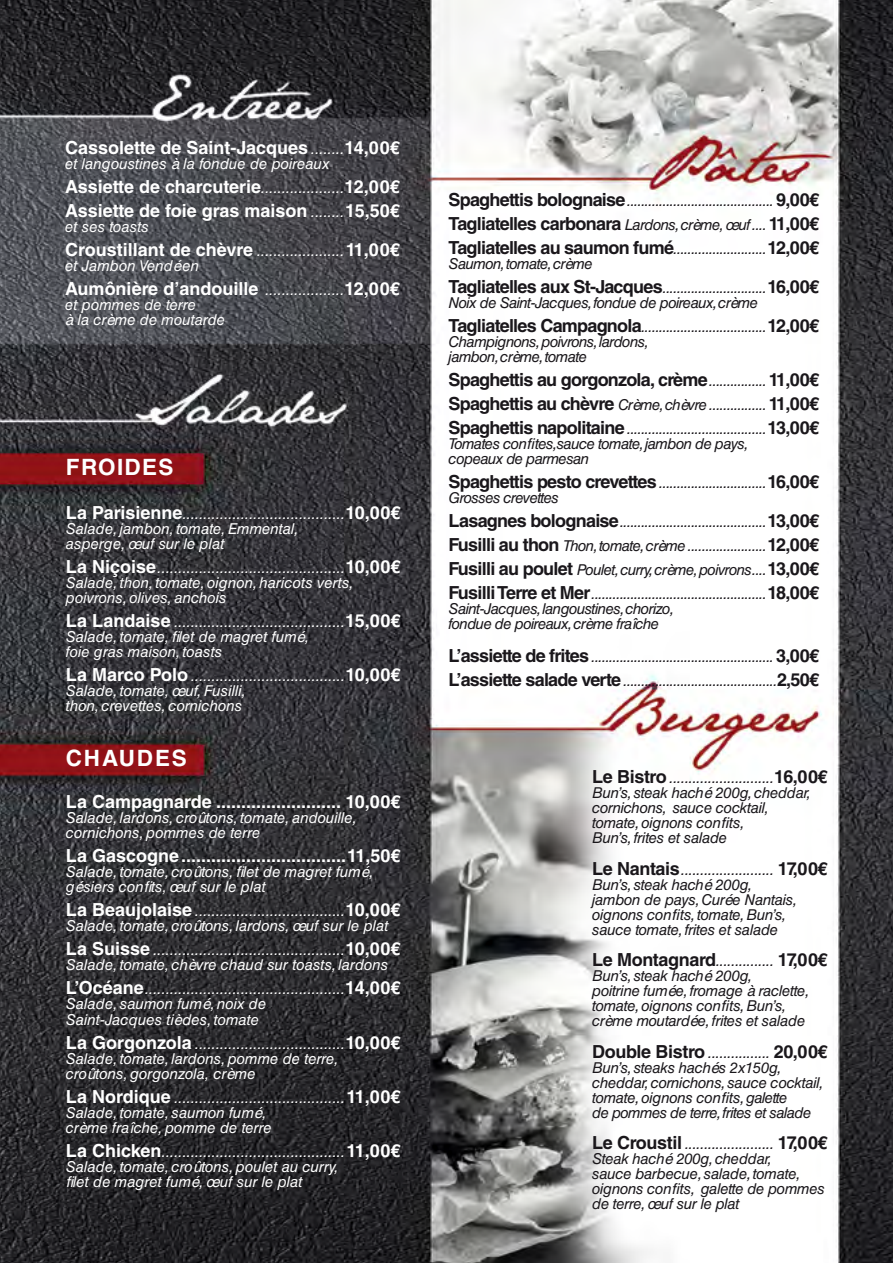
<style>
.page{position:relative;width:893px;height:1263px;background:#fff}
.page>*{position:absolute;margin:0;border:0;box-sizing:border-box;transform-origin:0 0}
.t1{font:700 22.5px "Helvetica LT Std";letter-spacing:.06em;color:#fff}
.t2{font:700 22.5px "Helvetica LT Std";letter-spacing:.08em;color:#fff}
.t3{font:700 18px/24px "Helvetica LT Std";color:#fff}
.t4{font:700 18px/24px "Helvetica LT Std";letter-spacing:-.04em;color:#1a171b}
.t5{font:700 18px "Helvetica LT Std";letter-spacing:-.02em;color:#1a171b}
.t6{font:italic 15px/15px "Helvetica LT Std";letter-spacing:-.03em;color:#1a171b}
.t7{font:italic 15px/15px "Helvetica LT Std";color:#fff}
.s1{font-weight:400;font-style:italic;font-size:15px}
.s2{font-weight:700;font-style:normal;font-size:18px}
</style>
<div class="page">
<img style="left:0;top:0;width:893px;height:1263px">
<p class="t3" style="left:65px;top:136px;width:336px">Cassolette de Saint-Jacques <span class="s1">........</span>14,00€</p>
<p class="t7" style="left:65px;top:157px;width:266px">et langoustines à la fondue de poireaux</p>
<p class="t3" style="left:65px;top:175px;width:336px">Assiette de charcuterie<span class="s1">....................</span>12,00€<br>Assiette de foie gras maison <span class="s1">........</span>15,50€</p>
<p class="t7" style="left:65px;top:220px;width:85px">et ses toasts</p>
<p class="t3" style="left:65px;top:238px;width:336px">Croustillant de chèvre <span class="s1">.....................</span>11,00€</p>
<p class="t7" style="left:65px;top:259px;width:135px">et Jambon Vendéen</p>
<p class="t3" style="left:65px;top:277px;width:336px">Aumônière d’andouille <span class="s1">...................</span>12,00€</p>
<p class="t7" style="left:65px;top:298px;width:161px">et pommes de terre<br>à la crème de moutarde</p>
<h1 class="t1" style="left:66px;top:454px;width:109px">FROIDES</h1>
<p class="t7" style="left:66px;top:506px;width:336px"><span class="s2">La Parisienne</span>.......................................<span class="s2">10,00€<br></span>Salade, jambon, tomate, Emmental,<br>asperge, œuf sur le plat</p>
<p class="t7" style="left:66px;top:560px;width:336px"><span class="s2">La Niçoise</span>.............................................<span class="s2">10,00€<br></span>Salade, thon, tomate, oignon, haricots verts, poivrons, olives, anchois</p>
<p class="t7" style="left:66px;top:614px;width:336px"><span class="s2">La Landaise</span> .........................................<span class="s2">15,00€<br></span>Salade, tomate, filet de magret fumé,<br>foie gras maison, toasts</p>
<p class="t7" style="left:66px;top:668px;width:336px"><span class="s2">La Marco Polo</span> .....................................<span class="s2">10,00€<br></span>Salade, tomate, œuf, Fusilli,<br>thon, crevettes, cornichons</p>
<h1 class="t2" style="left:66px;top:745px;width:122px">CHAUDES</h1>
<p class="t3" style="left:66px;top:790px;width:336px">La Campagnarde ......................... 10,00€</p>
<p class="t7" style="left:66px;top:811px;width:293px">Salade, lardons, croûtons, tomate, andouille, cornichons, pommes de terre</p>
<p class="t3" style="left:66px;top:844px;width:336px">La Gascogne.................................11,50€</p>
<p class="t7" style="left:66px;top:865px;width:309px">Salade, tomate, croûtons, filet de magret fumé, gésiers confits, œuf sur le plat</p>
<p class="t7" style="left:66px;top:904px;width:336px"><span class="s2">La Beaujolaise</span> ....................................<span class="s2">10,00€<br></span>Salade, tomate, croûtons, lardons, œuf sur le plat</p>
<p class="t7" style="left:66px;top:943px;width:336px"><span class="s2">La Suisse</span> ..............................................<span class="s2">10,00€<br></span>Salade, tomate, chèvre chaud sur toasts, lardons</p>
<p class="t7" style="left:66px;top:982px;width:336px"><span class="s2">L’Océane</span>................................................<span class="s2">14,00€<br></span>Salade, saumon fumé, noix de<br>Saint-Jacques tièdes, tomate</p>
<p class="t7" style="left:66px;top:1036px;width:336px"><span class="s2">La Gorgonzola</span> ....................................<span class="s2">10,00€<br></span>Salade, tomate, lardons, pomme de terre, croûtons, gorgonzola, crème</p>
<p class="t7" style="left:66px;top:1090px;width:336px"><span class="s2">La Nordique</span> .........................................<span class="s2">11,00€<br></span>Salade, tomate, saumon fumé,<br>crème fraîche, pomme de terre</p>
<p class="t7" style="left:66px;top:1144px;width:336px"><span class="s2">La Chicken</span>............................................<span class="s2">11,00€<br></span>Salade, tomate, croûtons, poulet au curry,<br>filet de magret fumé, œuf sur le plat</p>
<p class="t6" style="left:449px;top:193px;width:372px"><span class="s2">Spaghettis bolognaise</span>......................................... <span class="s2">9,00€</span></p>
<p class="t4" style="left:449px;top:211px;width:372px">Tagliatelles carbonara <span class="s1">Lardons, crème, œuf....</span>11,00€<br>Tagliatelles au saumon fumé<span class="s1">..........................</span>12,00€</p>
<p class="t6" style="left:449px;top:256px;width:146px">Saumon, tomate, crème</p>
<p class="t4" style="left:449px;top:274px;width:372px">Tagliatelles aux St-Jacques<span class="s1">.............................</span>16,00€</p>
<p class="t6" style="left:449px;top:290px;width:372px;line-height:24px">Noix de Saint-Jacques, fondue de poireaux, crème<br><span class="s2">Tagliatelles Campagnola</span>...................................<span class="s2">12,00€</span></p>
<p class="t6" style="left:449px;top:334px;width:202px">Champignons, poivrons, lardons, jambon, crème, tomate</p>
<p class="t4" style="left:449px;top:367px;width:372px">Spaghettis au gorgonzola, crème<span class="s1">................</span>11,00€</p>
<p class="t6" style="left:449px;top:392px;width:372px;line-height:24px"><span class="s2">Spaghettis au chèvre</span> Crème, chèvre ................<span class="s2">11,00€<br>Spaghettis napolitaine</span> .......................................<span class="s2">13,00€</span></p>
<p class="t6" style="left:449px;top:436px;width:302px">Tomates confites,sauce tomate, jambon de pays, copeaux de parmesan</p>
<p class="t4" style="left:449px;top:469px;width:372px">Spaghettis pesto crevettes <span class="s1">..............................</span>16,00€</p>
<p class="t6" style="left:449px;top:485px;width:372px;line-height:24px">Grosses crevettes<br><span class="s2">Lasagnes bolognaise</span>.........................................<span class="s2">13,00€ Fusilli au thon</span> Thon, tomate, crème ......................<span class="s2">12,00€ Fusilli au poulet</span> Poulet, curry, crème, poivrons....<span class="s2">13,00€ Fusilli Terre et Mer</span>.................................................<span class="s2">18,00€</span></p>
<p class="t6" style="left:449px;top:601px;width:227px">Saint-Jacques, langoustines, chorizo, fondue de poireaux, crème fraîche</p>
<p class="t6" style="left:449px;top:644px;width:372px;line-height:24px"><span class="s2">L’assiette de frites</span> ................................................... <span class="s2">3,00€<br>L’assiette salade verte</span> ...........................................<span class="s2">2,50€</span></p>
<p class="t6" style="left:592px;top:770px;width:237px"><span class="s2">Le Bistro</span> ...........................<span class="s2">16,00€<br></span>Bun’s, steak haché 200g, cheddar, cornichons, sauce cocktail,<br>tomate, oignons confits,<br>Bun’s, frites et salade</p>
<p class="t6" style="left:592px;top:862px;width:237px"><span class="s2">Le Nantais</span>........................ <span class="s2">17,00€ </span>Bun’s, steak haché 200g,<br>jambon de pays, Curée Nantais, oignons confits, tomate, Bun’s, sauce tomate, frites et salade</p>
<p class="t5" style="left:592px;top:949px;width:237px">Le Montagnard<span class="s1">...............</span> 17,00€</p>
<p class="t6" style="left:592px;top:968px;width:219px">Bun’s, steak haché 200g,<br>poitrine fumée, fromage à raclette, tomate, oignons confits, Bun’s, crème moutardée, frites et salade</p>
<p class="t5" style="left:592px;top:1040px;width:237px">Double Bistro <span class="s1">................</span> 20,00€</p>
<p class="t6" style="left:592px;top:1060px;width:233px">Bun’s, steaks hachés 2x150g, cheddar, cornichons, sauce cocktail, tomate, oignons confits, galette<br>de pommes de terre, frites et salade</p>
<p class="t6" style="left:592px;top:1136px;width:237px"><span class="s2">Le Croustil</span> ....................... <span class="s2">17,00€ </span>Steak haché 200g, cheddar,<br>sauce barbecue, salade, tomate, oignons confits, galette de pommes de terre, œuf sur le plat</p>
</div>
